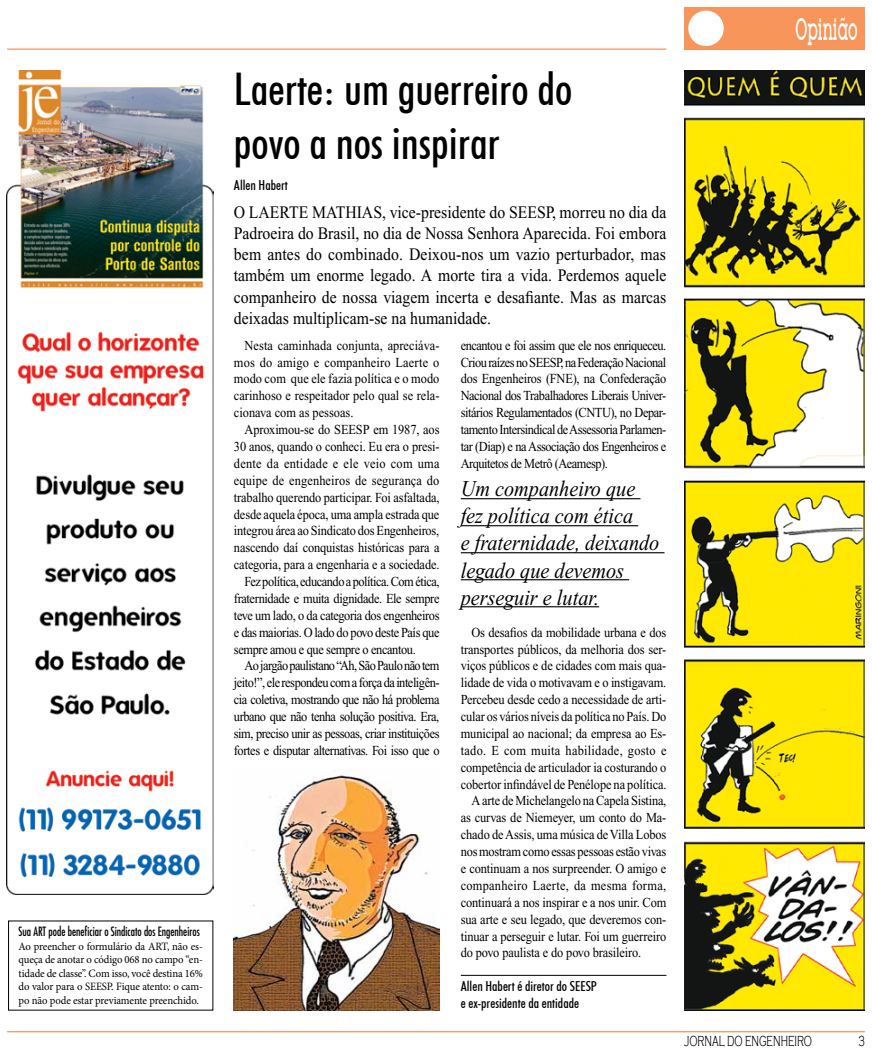
<style>
.page{position:relative;width:872px;height:1053px;background:#fff}
.page>*{position:absolute;margin:0;border:0;box-sizing:border-box;transform-origin:0 0}
.t1{font:500 condensed 45px/54px "Futura BT";color:#000}
.t2{font:500 30px "Lubalin Graph IT Cby BT";color:#fff;scale:.5 1}
.t3{font:italic 22.5px/27px "Times New Roman";color:#000;scale:.9 1}
.t4{font:17.5px/21.2px "Times New Roman";color:#000;text-align:justify;scale:.9 1}
.t5{font:300 15px "Copperplate Gothic";color:#000;scale:.6 1}
.t6{font:13.75px/16.9px "Times New Roman";letter-spacing:-.01em;color:#000;text-align:justify;scale:.9 1}
.t7{font:13.75px "Times New Roman";letter-spacing:-.03em;color:#000;scale:.9 1}
.t8{font:13.75px "Times New Roman";letter-spacing:-.04em;color:#000;scale:.9 1}
.t9{font:13.75px "Times New Roman";letter-spacing:-.035em;color:#000;scale:.9 1}
.t10{font:13.75px "Times New Roman";letter-spacing:.02em;color:#000;scale:.9 1}
.t11{font:500 condensed 13.75px/16.9px "Futura BT";color:#000}
.t12{font:13.75px "Times New Roman";letter-spacing:-.045em;color:#000;scale:.9 1}
.t13{font:13.75px "Times New Roman";letter-spacing:.01em;color:#000;scale:.9 1}
.t14{font:condensed 12.5px "Futura";color:#000;scale:.9 1}
.t15{font:11.25px/13.5px "Minion Pro";letter-spacing:-.01em;color:#000;text-align:justify;scale:.95 1}
</style>
<div class="page">
<div style="left:684px;top:7px;width:181px;height:43px;background:#f7955b"></div>
<div style="left:688px;top:11px;width:35px;height:35px;background:#fff;border-radius:50%"></div>
<hr style="left:7px;top:48px;width:659px;height:2px;background:#f7955b">
<hr style="left:7px;top:1030px;width:858px;height:2px;background:#f7955b">
<img style="left:7px;top:71px;width:206px;height:822px">
<hr style="left:461px;top:498px;width:179px;height:1px;background:#000">
<hr style="left:461px;top:525px;width:177px;height:1px;background:#000">
<hr style="left:461px;top:552px;width:203px;height:1px;background:#000">
<hr style="left:461px;top:579px;width:168px;height:1px;background:#000">
<hr style="left:461px;top:606px;width:138px;height:1px;background:#000">
<img style="left:234px;top:769px;width:205px;height:241px">
<img style="left:684px;top:71px;width:181px;height:939px">
<hr style="left:461px;top:974px;width:205px;height:1px;background:#000">
<p class="t14" style="left:19px;top:923px;width:203px">Sua art pode beneficiar o Sindicato dos Engenheiros</p>
<p class="t15" style="left:19px;top:939px;width:195px">Ao preencher o formulário da ART, não es&shy;queça de anotar o código 068 no campo “en&shy;tidade de classe”. Com isso, você destina 16% do valor para o SEESP. Fique atento: o cam&shy;po não pode estar previamente preenchido.</p>
<h1 class="t1" style="left:234px;top:62px;width:340px">Laerte: um guerreiro do povo a nos inspirar</h1>
<p class="t11" style="left:234px;top:176px;width:55px">Allen Habert</p>
<p class="t4" style="left:234px;top:201px;width:40px">O Laerte</p>
<p class="t4" style="left:234px;top:201px;width:482px;text-indent:78px">Mathias , vice-presidente do SEESP, morreu no dia da Padroeira do Brasil, no dia de Nossa Senhora Aparecida. Foi embora bem antes do combinado. Deixou-nos um vazio perturbador, mas também um enorme legado. A morte tira a vida. Perdemos aquele companheiro de nossa viagem incerta e desafiante. Mas as marcas deixadas multiplicam-se na humanidade.</p>
<p class="t6" style="left:234px;top:337px;width:230px;text-indent:11px">Nesta caminhada conjunta, apreciáva&shy;mos do amigo e companheiro Laerte o modo com que ele fazia política e o modo carinhoso e respeitador pelo qual se rela&shy;cionava com as pessoas.</p>
<p class="t6" style="left:244px;top:421px;width:218px">Aproximou-se do SEESP em 1987, aos</p>
<p class="t6" style="left:234px;top:438px;width:230px">30 anos, quando o conheci. Eu era o presi-</p>
<p class="t10" style="left:234px;top:456px;width:230px">dente da entidade e ele veio com uma</p>
<p class="t13" style="left:234px;top:472px;width:230px">equipe de engenheiros de segurança do</p>
<p class="t6" style="left:234px;top:488px;width:230px">trabalho querendo participar. Foi asfaltada,</p>
<p class="t6" style="left:234px;top:505px;width:230px">desde aquela época, uma ampla estrada que</p>
<p class="t6" style="left:234px;top:522px;width:230px">integrou área ao Sindicato dos Engenheiros,</p>
<p class="t6" style="left:234px;top:539px;width:230px">nascendo daí conquistas históricas para a</p>
<p class="t6" style="left:234px;top:556px;width:230px">categoria, para a engenharia e a sociedade.</p>
<p class="t9" style="left:244px;top:574px;width:218px">Fez política, educando a política. Com ética,</p>
<p class="t7" style="left:234px;top:591px;width:230px">fraternidade e muita dignidade. Ele sempre</p>
<p class="t7" style="left:234px;top:607px;width:230px">teve um lado, o da categoria dos engenheiros</p>
<p class="t7" style="left:234px;top:624px;width:230px">e das maiorias. O lado do povo deste País que</p>
<p class="t7" style="left:234px;top:641px;width:204px">sempre amou e que sempre o encantou.</p>
<p class="t12" style="left:244px;top:658px;width:218px">Ao jargão paulistano “Ah, São Paulo não tem</p>
<p class="t8" style="left:234px;top:675px;width:230px">jeito!”, ele respondeu com a força da inteligên-</p>
<p class="t8" style="left:234px;top:692px;width:230px">cia coletiva, mostrando que não há problema</p>
<p class="t9" style="left:234px;top:709px;width:230px">urbano que não tenha solução positiva. Era,</p>
<p class="t8" style="left:234px;top:725px;width:230px">sim, preciso unir as pessoas, criar instituições</p>
<p class="t9" style="left:234px;top:742px;width:230px">fortes e disputar alternativas. Foi isso que o</p>
<p class="t6" style="left:461px;top:336px;width:230px">encantou e foi assim que ele nos enriqueceu.<br>Criou raízes no SEESP, na Federação Nacional dos Engenheiros (FNE), na Confederação Nacional dos Trabalhadores Liberais Univer&shy;sitários Regulamentados (CNTU), no Depar&shy;tamento Intersindical de Assessoria Parlamen&shy;tar (Diap) e na Associação dos Engenheiros e Arquitetos de Metrô (Aeamesp).</p>
<h3 class="t3" style="left:461px;top:475px;width:222px">Um companheiro que fez política com ética<br>e fraternidade, deixando legado que devemos perseguir e lutar.</h3>
<p class="t6" style="left:471px;top:623px;width:218px">Os desafios da mobilidade urbana e dos</p>
<p class="t6" style="left:461px;top:640px;width:230px">transportes públicos, da melhoria dos ser-</p>
<p class="t6" style="left:461px;top:657px;width:230px">viços públicos e de cidades com mais qua-</p>
<p class="t6" style="left:461px;top:674px;width:230px">lidade de vida o motivavam e o instigavam.</p>
<p class="t6" style="left:461px;top:691px;width:230px">Percebeu desde cedo a necessidade de arti-</p>
<p class="t6" style="left:461px;top:708px;width:230px">cular os vários níveis da política no País. Do</p>
<p class="t6" style="left:461px;top:725px;width:230px">municipal ao nacional; da empresa ao Es-</p>
<p class="t10" style="left:461px;top:742px;width:230px">tado. E com muita habilidade, gosto e</p>
<p class="t6" style="left:461px;top:758px;width:230px">competência de articulador ia costurando o</p>
<p class="t6" style="left:461px;top:775px;width:230px">cobertor infindável de Penélope na política.</p>
<p class="t6" style="left:471px;top:792px;width:218px">A arte de Michelangelo na Capela Sistina,</p>
<p class="t6" style="left:461px;top:809px;width:230px">as curvas de Niemeyer, um conto do Ma-</p>
<p class="t6" style="left:461px;top:826px;width:230px">chado de Assis, uma música de Villa Lobos</p>
<p class="t6" style="left:461px;top:843px;width:230px">nos mostram como essas pessoas estão vivas</p>
<p class="t6" style="left:461px;top:859px;width:230px">e continuam a nos surpreender. O amigo e</p>
<p class="t10" style="left:461px;top:877px;width:230px">companheiro Laerte, da mesma forma,</p>
<p class="t6" style="left:461px;top:893px;width:230px">continuará a nos inspirar e a nos unir. Com</p>
<p class="t6" style="left:461px;top:910px;width:230px">sua arte e seu legado, que deveremos con-</p>
<p class="t6" style="left:461px;top:927px;width:230px">tinuar a perseguir e lutar. Foi um guerreiro</p>
<p class="t6" style="left:461px;top:944px;width:202px">do povo paulista e do povo brasileiro.</p>
<p class="t11" style="left:461px;top:977px;width:138px">Allen Habert é diretor do SEESP e ex-presidente da entidade</p>
<h2 class="t2" style="left:795px;top:11px;width:126px">Opinião</h2>
<p class="t5" style="left:684px;top:1032px;width:215px">JORNAL DO ENGENHEIRO</p>
<p class="t5" style="left:858px;top:1032px;width:12px">3</p>
</div>
